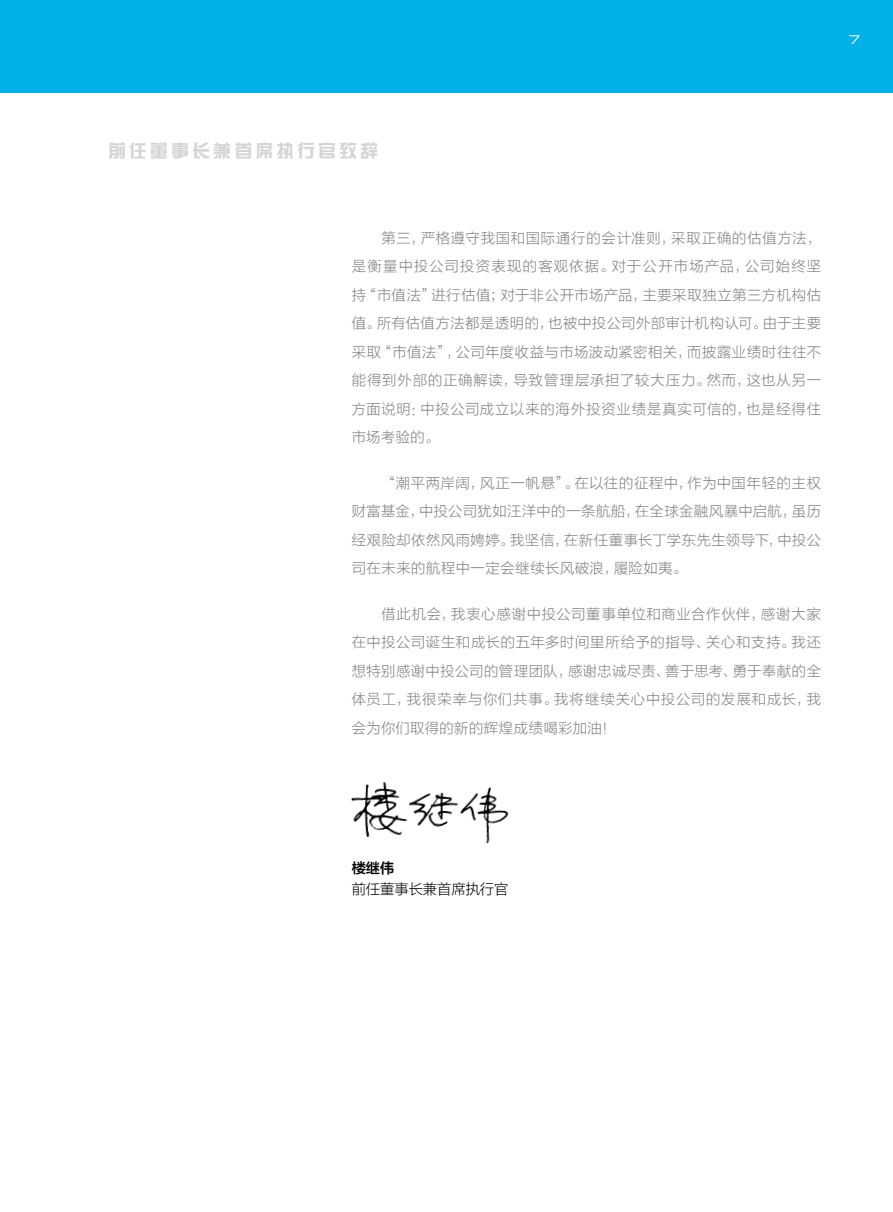
<style>
.page{position:relative;width:893px;height:1212px;background:#fff}
.page>*{position:absolute;margin:0;border:0;box-sizing:border-box;transform-origin:0 0}
.t1{font:18px "FZZYK GBK1 0";letter-spacing:.165em;color:#d5d5d7}
.t2{font:14.25px/28.5px "FZLTXHK GBK1 0";letter-spacing:.05em;color:#807f83;text-align:justify}
.t3{font:14.25px "FZLTXHK GBK1 0";color:#000}
.t4{font:14.25px "FZLTZCHK GBK1 0";color:#000}
.t5{font:12px "Eurostile LT Std Ex 2";color:#fff}
</style>
<div class="page">
<div style="left:0;top:0;width:893px;height:93px;background:#00b1e8"></div>
<img style="left:352px;top:782px;width:157px;height:62px">
<p class="t5" style="left:848px;top:31px;width:13px">7</p>
<p class="t1" style="left:108px;top:141px;width:272px">前任董事长兼首席执行官致辞</p>
<p class="t2" style="left:352px;top:224px;width:471px;text-indent:30px">第三，严格遵守我国和国际通行的会计准则，采取正确的估值方法，是衡量中投公司投资表现的客观依据。对于公开市场产品，公司始终坚持“市值法”进行估值；对于非公开市场产品，主要采取独立第三方机构估值。所有估值方法都是透明的，也被中投公司外部审计机构认可。由于主要采取“市值法”，公司年度收益与市场波动紧密相关，而披露业绩时往往不能得到外部的正确解读，导致管理层承担了较大压力。然而，这也从另一方面说明：中投公司成立以来的海外投资业绩是真实可信的，也是经得住市场考验的。</p>
<p class="t2" style="left:352px;top:469px;width:471px;text-indent:30px">“潮平两岸阔，风正一帆悬”。在以往的征程中，作为中国年轻的主权财富基金，中投公司犹如汪洋中的一条航船，在全球金融风暴中启航，虽历经艰险却依然风雨娉婷。我坚信，在新任董事长丁学东先生领导下，中投公司在未来的航程中一定会继续长风破浪，履险如夷。</p>
<p class="t2" style="left:352px;top:600px;width:471px;text-indent:30px">借此机会，我衷心感谢中投公司董事单位和商业合作伙伴，感谢大家在中投公司诞生和成长的五年多时间里所给予的指导、关心和支持。我还想特别感谢中投公司的管理团队，感谢忠诚尽责、善于思考、勇于奉献的全体员工，我很荣幸与你们共事。我将继续关心中投公司的发展和成长，我会为你们取得的新的辉煌成绩喝彩加油！</p>
<p class="t4" style="left:352px;top:860px;width:44px">楼继伟</p>
<p class="t3" style="left:352px;top:881px;width:158px">前任董事长兼首席执行官</p>
</div>
